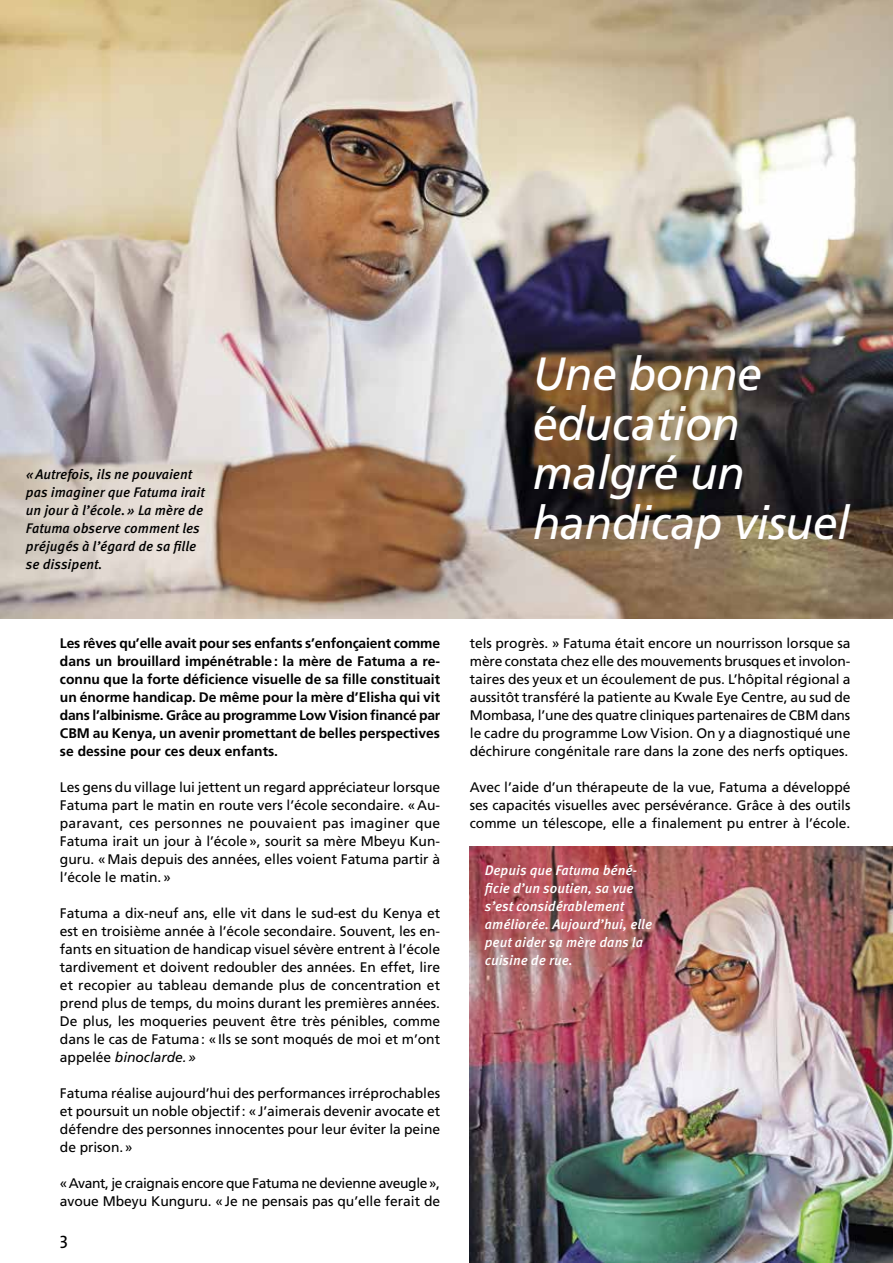
<style>
.page{position:relative;width:893px;height:1263px;background:#fff}
.page>*{position:absolute;margin:0;border:0;box-sizing:border-box;transform-origin:0 0}
.t1{font:italic 46.5px/49.5px "Frutiger LT Std";letter-spacing:-.01em;color:#fff}
.t2{font:18px "The Sans Caps";color:#000}
.t3{font:13.8px/18px "Frutiger LT Std";letter-spacing:-.005em;color:#000;text-align:justify}
.t4{font:700 13.8px/18px "Frutiger LT Std";color:#000;text-align:justify}
.t5{font:italic 500 13.8px/18px "Meta Pro";color:#000}
.t6{font:italic 500 13.8px/18px "Meta Pro";color:#fff}
.t7{font:13.8px/18px "Frutiger LT Std";letter-spacing:-.025em;color:#000}
.s1{font-style:italic}
</style>
<div class="page">
<img style="left:0;top:0;width:893px;height:618px">
<img style="left:470px;top:846px;width:423px;height:417px">
<p class="t5" style="left:26px;top:466px;width:180px">«Autrefois, ils ne pouvaient pas imaginer que Fatuma irait un jour à l’école.» La mère de<br>Fatuma observe comment les préjugés à l’égard de sa fille se dissipent.</p>
<p class="t4" style="left:60px;top:634px;width:382px">Les rêves qu’elle avait pour ses enfants s’enfonçaient comme dans un brouillard impénétrable: la mère de Fatuma a re&shy;connu que la forte déficience visuelle de sa fille constituait un énorme handicap. De même pour la mère d’Elisha qui vit dans l’albinisme. Grâce au programme Low Vision financé par CBM au Kenya, un avenir promettant de belles perspectives se dessine pour ces deux enfants.</p>
<p class="t3" style="left:60px;top:778px;width:382px">Les gens du village lui jettent un regard appréciateur lorsque Fatuma part le matin en route vers l’école secondaire. «Au&shy;paravant, ces personnes ne pouvaient pas imaginer que Fatuma irait un jour à l’école», sourit sa mère Mbeyu Kun&shy;guru. «Mais depuis des années, elles voient Fatuma partir à l’école le matin.»</p>
<p class="t3" style="left:60px;top:904px;width:382px">Fatuma a dix-neuf ans, elle vit dans le sud-est du Kenya et est en troisième année à l’école secondaire. Souvent, les en&shy;fants en situation de handicap visuel sévère entrent à l’école tardivement et doivent redoubler des années. En effet, lire et recopier au tableau demande plus de concentration et prend plus de temps, du moins durant les premières années.<br>De plus, les moqueries peuvent être très pénibles, comme dans le cas de Fatuma: «Ils se sont moqués de moi et m’ont appelée <span class="s1">binoclarde.»</span></p>
<p class="t3" style="left:60px;top:1084px;width:382px">Fatuma réalise aujourd’hui des performances irréprochables et poursuit un noble objectif: «J’aimerais devenir avocate et défendre des personnes innocentes pour leur éviter la peine de prison.»</p>
<p class="t7" style="left:60px;top:1174px;width:382px">«Avant, je craignais encore que Fatuma ne devienne aveugle», avoue Mbeyu Kunguru. «Je ne pensais pas qu’elle ferait de</p>
<h2 class="t2" style="left:60px;top:1227px;width:10px">3</h2>
<h1 class="t1" style="left:533px;top:350px;width:318px">Une bonne éducation malgré un handicap visuel</h1>
<p class="t3" style="left:470px;top:634px;width:382px">tels progrès. » Fatuma était encore un nourrisson lorsque sa mère constata chez elle des mouvements brusques et involon&shy;taires des yeux et un écoulement de pus. L’hôpital régional a aussitôt transféré la patiente au Kwale Eye Centre, au sud de Mombasa, l’une des quatre cliniques partenaires de CBM dans le cadre du programme Low Vision. On y a diagnostiqué une déchirure congénitale rare dans la zone des nerfs optiques.</p>
<p class="t3" style="left:470px;top:778px;width:382px">Avec l’aide d’un thérapeute de la vue, Fatuma a développé ses capacités visuelles avec persévérance. Grâce à des outils comme un télescope, elle a finalement pu entrer à l’école.</p>
<p class="t6" style="left:485px;top:861px;width:169px">Depuis que Fatuma béné&shy;ficie d’un soutien, sa vue s’est considérablement améliorée. Aujourd’hui, elle peut aider sa mère dans la cuisine de rue.</p>
</div>
